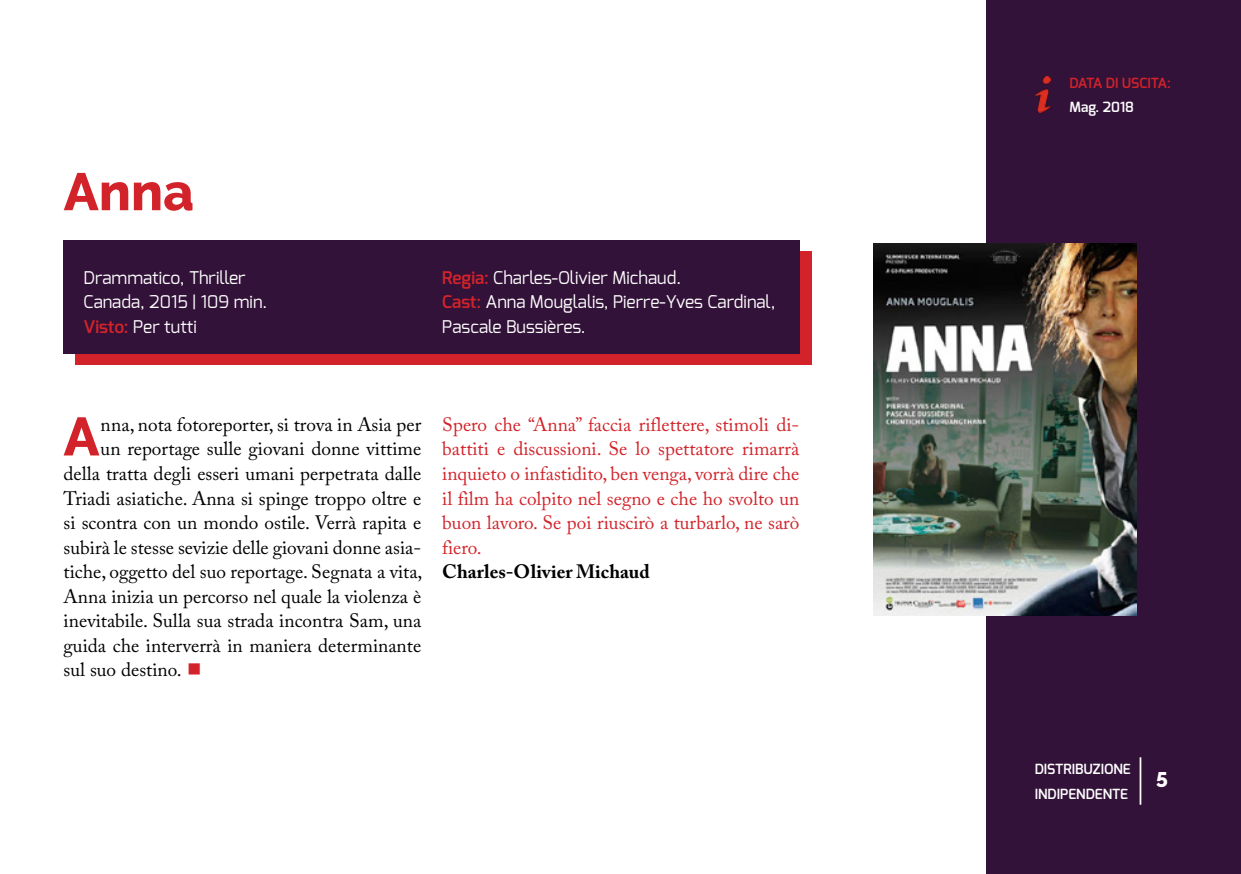
<style>
.page{position:relative;width:1241px;height:874px;background:#fff}
.page>*{position:absolute;margin:0;border:0;box-sizing:border-box;transform-origin:0 0}
.t1{font:800 53.73px "Raleway";color:#d2232a}
.t2{font:800 52.5px "Raleway";color:#d2232a}
.t3{font:800 21px "Raleway";color:#fff}
.t4{font:19.25px "Adobe Caslon Pro";color:#000}
.t5{font:19.25px/24.5px "Adobe Caslon Pro";color:#d2232a;text-align:justify}
.t6{font:700 19.25px "Adobe Caslon Pro";color:#000}
.t7{font:17.5px/24.5px "Exo";color:#fff}
.t8{font:600 14px/24.5px "Exo";color:#fff}
.t9{font:600 14px "Exo";color:#d2232a}
.s1{font-weight:600;color:#d2232a}
.s2{color:#d2232a}
</style>
<div class="page">
<div style="left:986px;top:0;width:254px;height:873px;background:#331239"></div>
<img style="left:873px;top:244px;width:263px;height:370px">
<hr style="left:1139px;top:756px;width:2px;height:48px;background:#fff">
<img style="left:1035px;top:76px;width:15px;height:36px">
<div style="left:76px;top:252px;width:736px;height:113px;background:#d2232a"></div>
<div style="left:64px;top:240px;width:736px;height:113px;background:#331239"></div>
<h2 class="t2" style="left:64px;top:162px;width:132px">Anna</h2>
<p class="t7" style="left:84px;top:265px;width:185px">Drammatico, Thriller<br>Canada, 2015 | 109 min.<br><span class="s1">Visto:</span> Per tutti</p>
<p class="t7" style="left:442px;top:265px;width:335px"><span class="s1">Regia:</span> Charles-Olivier Michaud.<br><span class="s1">Cast:</span> Anna Mouglalis, Pierre-Yves Cardinal,<br>Pascale Bussières.</p>
<h1 class="t1" style="left:63px;top:406px;width:38px">A</h1>
<p class="t4" style="left:101px;top:413px;width:322px">nna, nota fotoreporter, si trova in Asia per</p>
<p class="t4" style="left:101px;top:437px;width:322px">un reportage sulle giovani donne vittime</p>
<p class="t4" style="left:64px;top:462px;width:359px">della tratta degli esseri umani perpetrata dalle</p>
<p class="t4" style="left:64px;top:486px;width:359px">Triadi asiatiche. Anna si spinge troppo oltre e</p>
<p class="t4" style="left:64px;top:511px;width:359px">si scontra con un mondo ostile. Verrà rapita e</p>
<p class="t4" style="left:64px;top:535px;width:359px">subirà le stesse sevizie delle giovani donne asia-</p>
<p class="t4" style="left:64px;top:560px;width:360px">tiche, oggetto del suo reportage. Segnata a vita,</p>
<p class="t4" style="left:64px;top:584px;width:359px">Anna inizia un percorso nel quale la violenza è</p>
<p class="t4" style="left:64px;top:609px;width:359px">inevitabile. Sulla sua strada incontra Sam, una</p>
<p class="t4" style="left:64px;top:633px;width:359px">guida che interverrà in maniera determinante</p>
<p class="t4" style="left:64px;top:658px;width:139px">sul suo destino. <span class="s2">■</span></p>
<p class="t5" style="left:442px;top:412px;width:358px">Spero che “Anna” faccia riflettere, stimoli di&shy;battiti e discussioni. Se lo spettatore rimarrà inquieto o infastidito, ben venga, vorrà dire che il film ha colpito nel segno e che ho svolto un buon lavoro. Se poi riuscirò a turbarlo, ne sarò fiero.</p>
<p class="t6" style="left:442px;top:560px;width:209px">Charles-Olivier Michaud</p>
<p class="t9" style="left:1069px;top:73px;width:103px">DATA DI USCITA:</p>
<p class="t8" style="left:1069px;top:95px;width:66px">Mag. 2018</p>
<p class="t8" style="left:1034px;top:756px;width:98px">DISTRIBUZIONE<br>INDIPENDENTE</p>
<p class="t3" style="left:1156px;top:764px;width:13px">5</p>
</div>
